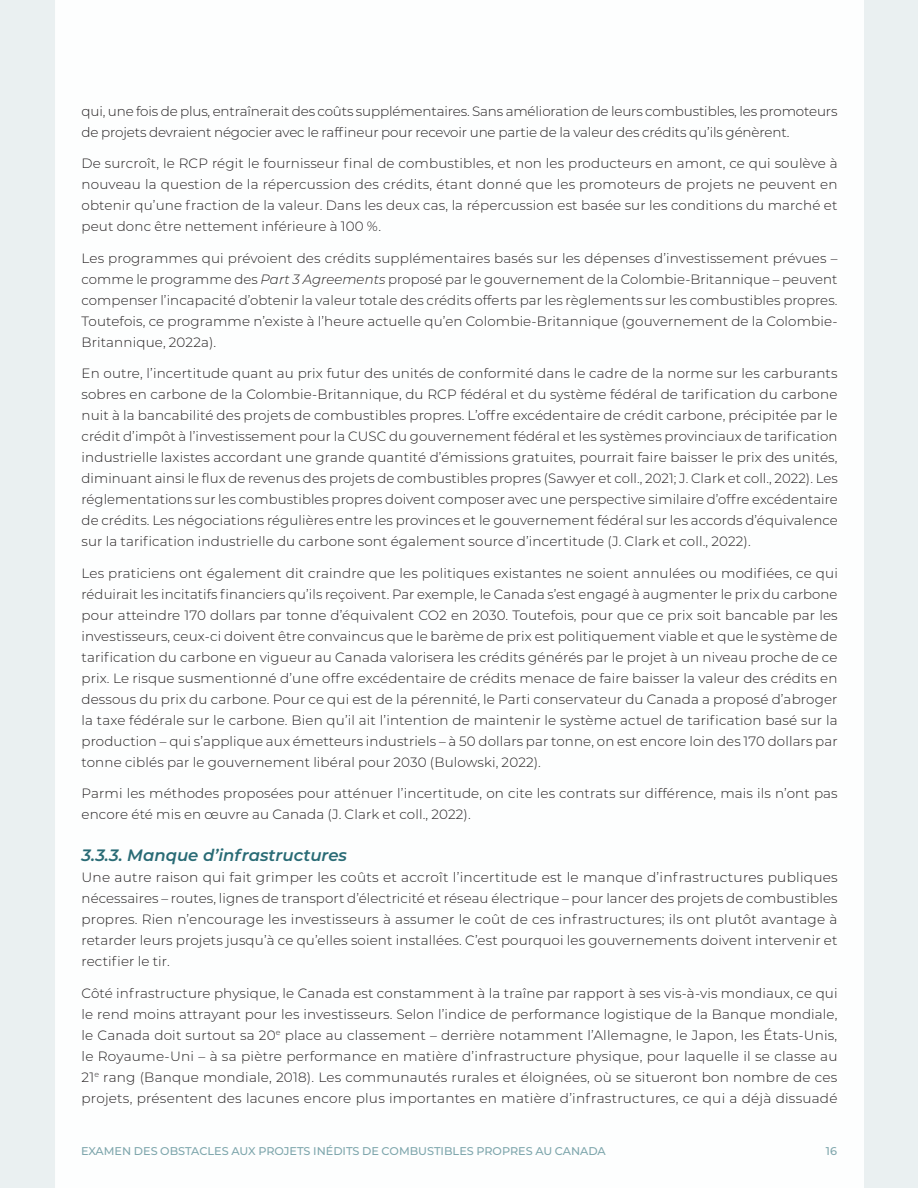
<style>
.page{position:relative;width:918px;height:1188px;background:#eaf0f1}
.page>*{position:absolute;margin:0;border:0;box-sizing:border-box;transform-origin:0 0}
.Paragraph_Style_1{font:italic 600 16.5px "Montserrat";color:#296b75}
.Body_text_French{font:300 13.5px/21px "Montserrat";letter-spacing:.01em;color:#231f20;text-align:justify}
.Body_text_French-2{font:300 13.5px/21px "Montserrat";letter-spacing:-.01em;color:#231f20}
.t1{font:500 11.25px "Montserrat";color:#7ea6ac}
.s1{font-style:italic}
</style>
<div class="page">
<div style="left:55px;top:0;width:809px;height:1188px;background:#fdfefe"></div>
<p class="Body_text_French-2" style="left:82px;top:100px;width:758px">qui, une fois de plus, entraînerait des coûts supplémentaires. Sans amélioration de leurs combustibles, les promoteurs de projets devraient négocier avec le raffineur pour recevoir une partie de la valeur des crédits qu’ils génèrent.</p>
<p class="Body_text_French" style="left:82px;top:152px;width:758px">De surcroît, le RCP régit le fournisseur final de combustibles, et non les producteurs en amont, ce qui soulève à nouveau la question de la répercussion des crédits, étant donné que les promoteurs de projets ne peuvent en obtenir qu’une fraction de la valeur. Dans les deux cas, la répercussion est basée sur les conditions du marché et peut donc être nettement inférieure à 100 %.</p>
<p class="Body_text_French" style="left:82px;top:247px;width:758px">Les programmes qui prévoient des crédits supplémentaires basés sur les dépenses d’investissement prévues – comme le programme des <span class="s1">Part 3 Agreements</span> proposé par le gouvernement de la Colombie-Britannique – peuvent compenser l’incapacité d’obtenir la valeur totale des crédits offerts par les règlements sur les combustibles propres.<br>Toutefois, ce programme n’existe à l’heure actuelle qu’en Colombie-Britannique (gouvernement de la Colombie-Britannique, 2022a).</p>
<p class="Body_text_French" style="left:82px;top:362px;width:758px">En outre, l’incertitude quant au prix futur des unités de conformité dans le cadre de la norme sur les carburants sobres en carbone de la Colombie-Britannique, du RCP fédéral et du système fédéral de tarification du carbone nuit à la bancabilité des projets de combustibles propres. L’offre excédentaire de crédit carbone, précipitée par le crédit d’impôt à l’investissement pour la CUSC du gouvernement fédéral et les systèmes provinciaux de tarification industrielle laxistes accordant une grande quantité d’émissions gratuites, pourrait faire baisser le prix des unités, diminuant ainsi le flux de revenus des projets de combustibles propres (Sawyer et coll., 2021; J. Clark et coll., 2022). Les réglementations sur les combustibles propres doivent composer avec une perspective similaire d’offre excédentaire de crédits. Les négociations régulières entre les provinces et le gouvernement fédéral sur les accords d’équivalence sur la tarification industrielle du carbone sont également source d’incertitude (J. Clark et coll., 2022).</p>
<p class="Body_text_French" style="left:82px;top:562px;width:758px">Les praticiens ont également dit craindre que les politiques existantes ne soient annulées ou modifiées, ce qui réduirait les incitatifs financiers qu’ils reçoivent. Par exemple, le Canada s’est engagé à augmenter le prix du carbone pour atteindre 170 dollars par tonne d’équivalent CO2 en 2030. Toutefois, pour que ce prix soit bancable par les investisseurs, ceux-ci doivent être convaincus que le barème de prix est politiquement viable et que le système de tarification du carbone en vigueur au Canada valorisera les crédits générés par le projet à un niveau proche de ce prix. Le risque susmentionné d’une offre excédentaire de crédits menace de faire baisser la valeur des crédits en dessous du prix du carbone. Pour ce qui est de la pérennité, le Parti conservateur du Canada a proposé d’abroger la taxe fédérale sur le carbone. Bien qu’il ait l’intention de maintenir le système actuel de tarification basé sur la production – qui s’applique aux émetteurs industriels – à 50 dollars par tonne, on est encore loin des 170 dollars par tonne ciblés par le gouvernement libéral pour 2030 (Bulowski, 2022).</p>
<p class="Body_text_French" style="left:82px;top:782px;width:758px">Parmi les méthodes proposées pour atténuer l’incertitude, on cite les contrats sur différence, mais ils n’ont pas encore été mis en œuvre au Canada (J. Clark et coll., 2022).</p>
<p class="Paragraph_Style_1" style="left:82px;top:843px;width:267px">3.3.3. Manque d’infrastructures</p>
<p class="Body_text_French" style="left:82px;top:866px;width:758px">Une autre raison qui fait grimper les coûts et accroît l’incertitude est le manque d’infrastructures publiques nécessaires – routes, lignes de transport d’électricité et réseau électrique – pour lancer des projets de combustibles propres. Rien n’encourage les investisseurs à assumer le coût de ces infrastructures; ils ont plutôt avantage à retarder leurs projets jusqu’à ce qu’elles soient installées. C’est pourquoi les gouvernements doivent intervenir et rectifier le tir.</p>
<p class="Body_text_French" style="left:82px;top:982px;width:758px">Côté infrastructure physique, le Canada est constamment à la traîne par rapport à ses vis-à-vis mondiaux, ce qui le rend moins attrayant pour les investisseurs. Selon l’indice de performance logistique de la Banque mondiale, le Canada doit surtout sa 20<sup>e</sup> place au classement – derrière notamment l’Allemagne, le Japon, les États-Unis, le Royaume-Uni – à sa piètre performance en matière d’infrastructure physique, pour laquelle il se classe au 21<sup>e</sup> rang (Banque mondiale, 2018). Les communautés rurales et éloignées, où se situeront bon nombre de ces projets, présentent des lacunes encore plus importantes en matière d’infrastructures, ce qui a déjà dissuadé</p>
<p class="t1" style="left:81px;top:1143px;width:526px">EXAMEN DES OBSTACLES AUX PROJETS INÉDITS DE COMBUSTIBLES PROPRES AU CANADA</p>
<p class="t1" style="left:826px;top:1143px;width:13px">16</p>
</div>
